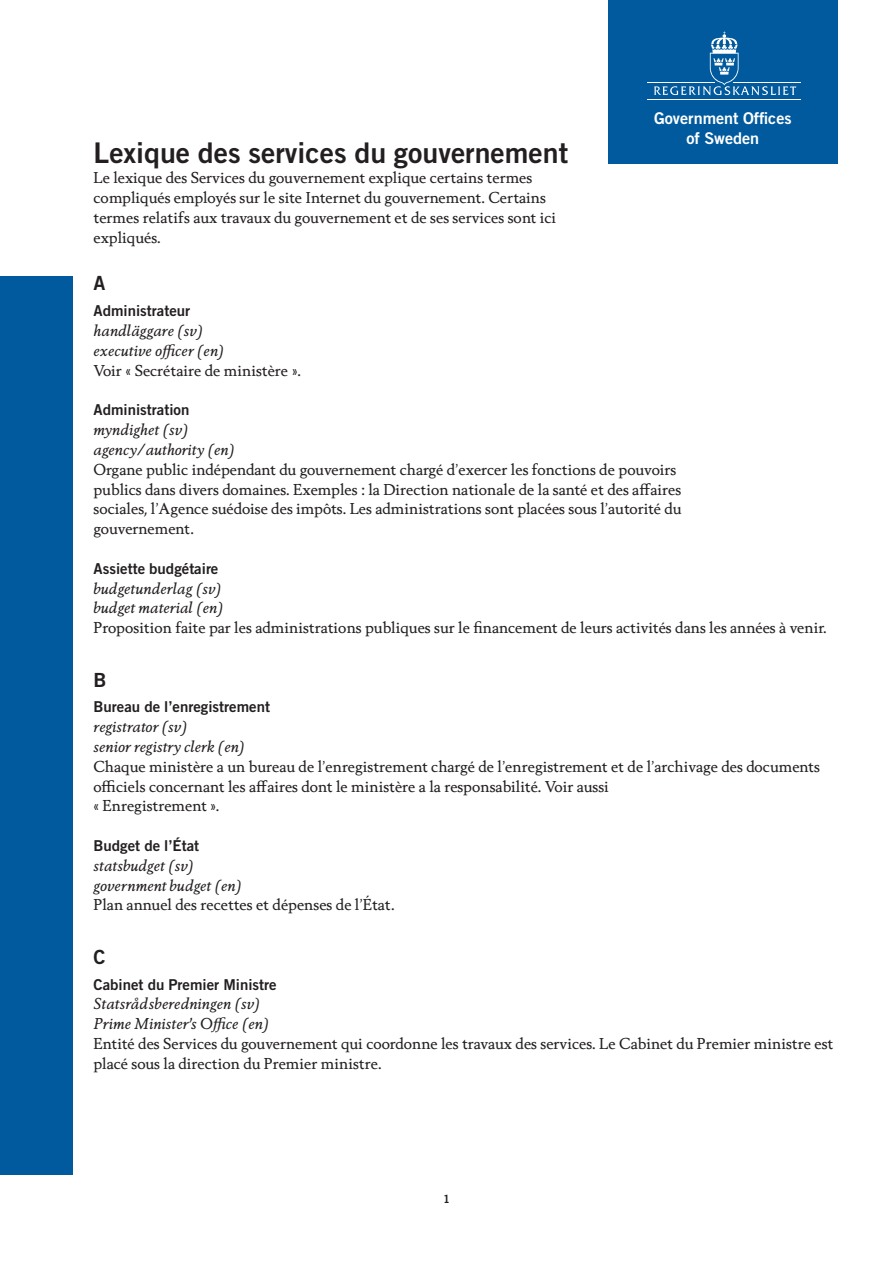
<style>
.page{position:relative;width:893px;height:1263px;background:#fff}
.page>*{position:absolute;margin:0;border:0;box-sizing:border-box;transform-origin:0 0}
.Rubrik_1{font:28.5px "Trade Gothic Pro Bd 2";color:#231f20}
.Rubrik_2{font:19.5px "Trade Gothic Pro Bd 2";color:#231f20}
.Rubrik_3__mellanrubr{font:16.2px "Trade Gothic Pro Bd 2";color:#fff}
.Brödtext_utan_indrag{font:16.2px "Trade Gothic Pro Bd 2";color:#fff}
.Brödtext_utan_indrag-2{font:15.15px/19.8px "Berling Nova Text Pro";color:#231f20}
.Brödtext_utan_indrag-3{font:italic 15.15px "Berling Nova Text Pro";color:#231f20}
.Rubrik_3__mellanrubr-2{font:15px "Trade Gothic Pro Bd 2";color:#231f20}
.Faktaruta__Brödtext{font:11.25px "Trade Gothic Pro Bd 2";color:#231f20}
</style>
<div class="page">
<div style="left:608px;top:0;width:230px;height:164px;background:#015a9d"></div>
<div style="left:0;top:276px;width:72px;height:898px;background:#015a9d"></div>
<hr style="left:647px;top:82px;width:68px;height:1px;background:#fff">
<hr style="left:733px;top:82px;width:68px;height:1px;background:#fff">
<hr style="left:647px;top:99px;width:154px;height:1px;background:#fff">
<svg style="left:654px;top:31px;width:142px;height:64px"></svg>
<p class="Rubrik_1" style="left:94px;top:136px;width:476px">Lexique des services du gouvernement</p>
<p class="Brödtext_utan_indrag-2" style="left:94px;top:167px;width:464px">Le lexique des Services du gouvernement explique certains termes compliqués employés sur le site Internet du gouvernement. Certains termes relatifs aux travaux du gouvernement et de ses services sont ici expliqués.</p>
<p class="Rubrik_3__mellanrubr" style="left:654px;top:109px;width:139px">Government Offices</p>
<p class="Brödtext_utan_indrag" style="left:686px;top:128px;width:74px">of Sweden</p>
<p class="Rubrik_2" style="left:94px;top:271px;width:13px">A</p>
<p class="Rubrik_3__mellanrubr-2" style="left:94px;top:302px;width:98px">Administrateur</p>
<p class="Brödtext_utan_indrag-3" style="left:94px;top:321px;width:112px">handläggare (sv)</p>
<p class="Brödtext_utan_indrag-3" style="left:94px;top:341px;width:133px">executive officer (en)</p>
<p class="Brödtext_utan_indrag-2" style="left:94px;top:360px;width:209px">Voir « Secrétaire de ministère ».</p>
<p class="Rubrik_3__mellanrubr-2" style="left:94px;top:401px;width:97px">Administration</p>
<p class="Brödtext_utan_indrag-3" style="left:94px;top:420px;width:97px">myndighet (sv)</p>
<p class="Brödtext_utan_indrag-3" style="left:94px;top:440px;width:143px">agency/authority (en)</p>
<p class="Brödtext_utan_indrag-2" style="left:94px;top:459px;width:589px">Organe public indépendant du gouvernement chargé d’exercer les fonctions de pouvoirs publics dans divers domaines. Exemples : la Direction nationale de la santé et des affaires sociales, l’Agence suédoise des impôts. Les administrations sont placées sous l’autorité du gouvernement.</p>
<p class="Rubrik_3__mellanrubr-2" style="left:94px;top:559px;width:126px">Assiette budgétaire</p>
<p class="Brödtext_utan_indrag-3" style="left:94px;top:579px;width:130px">budgetunderlag (sv)</p>
<p class="Brödtext_utan_indrag-3" style="left:94px;top:598px;width:132px">budget material (en)</p>
<p class="Brödtext_utan_indrag-2" style="left:94px;top:617px;width:735px">Proposition faite par les administrations publiques sur le financement de leurs activités dans les années à venir.</p>
<p class="Rubrik_2" style="left:94px;top:667px;width:15px">B</p>
<p class="Rubrik_3__mellanrubr-2" style="left:94px;top:698px;width:178px">Bureau de l’enregistrement</p>
<p class="Brödtext_utan_indrag-3" style="left:94px;top:717px;width:96px">registrator (sv)</p>
<p class="Brödtext_utan_indrag-3" style="left:94px;top:737px;width:154px">senior registry clerk (en)</p>
<p class="Brödtext_utan_indrag-2" style="left:94px;top:756px;width:728px">Chaque ministère a un bureau de l’enregistrement chargé de l’enregistrement et de l’archivage des documents officiels concernant les affaires dont le ministère a la responsabilité. Voir aussi<br>« Enregistrement ».</p>
<p class="Rubrik_3__mellanrubr-2" style="left:94px;top:836px;width:107px">Budget de l’État</p>
<p class="Brödtext_utan_indrag-3" style="left:94px;top:856px;width:103px">statsbudget (sv)</p>
<p class="Brödtext_utan_indrag-3" style="left:94px;top:876px;width:150px">government budget (en)</p>
<p class="Brödtext_utan_indrag-2" style="left:94px;top:895px;width:303px">Plan annuel des recettes et dépenses de l’État.</p>
<p class="Rubrik_2" style="left:94px;top:945px;width:13px">C</p>
<p class="Rubrik_3__mellanrubr-2" style="left:94px;top:975px;width:185px">Cabinet du Premier Ministre</p>
<p class="Brödtext_utan_indrag-3" style="left:94px;top:994px;width:169px">Statsrådsberedningen (sv)</p>
<p class="Brödtext_utan_indrag-3" style="left:94px;top:1014px;width:178px">Prime Minister’s Office (en)</p>
<p class="Brödtext_utan_indrag-2" style="left:94px;top:1033px;width:741px">Entité des Services du gouvernement qui coordonne les travaux des services. Le Cabinet du Premier ministre est placé sous la direction du Premier ministre.</p>
<p class="Faktaruta__Brödtext" style="left:443px;top:1192px;width:8px">1</p>
</div>
